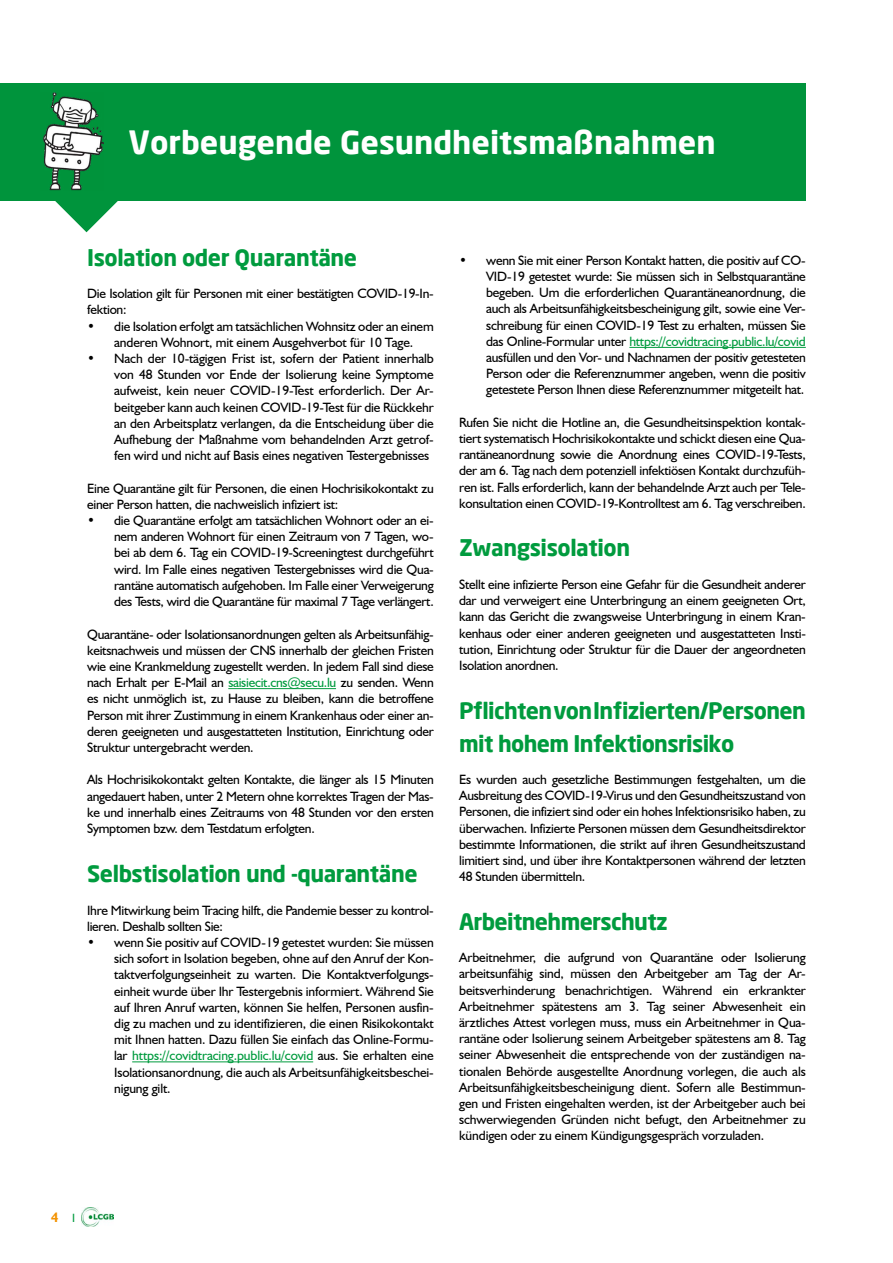
<style>
.page{position:relative;width:893px;height:1263px;background:#fff}
.page>*{position:absolute;margin:0;border:0;box-sizing:border-box;transform-origin:0 0}
.t1{font:700 31.5px "Neo Sans";color:#fff}
.t2{font:700 22.5px/33px "Neo Sans";letter-spacing:-.03em;color:#009b3e}
.t3{font:13.5px/16.2px "Humanist 521 BT";letter-spacing:-.02em;color:#000;text-align:justify}
.t4{font:700 13.5px "Humanist 521 BT";color:#f39200}
.s1{color:#009b3e}
.s2{font-weight:400;font-size:12px;color:#009b3e}
</style>
<div class="page">
<img style="left:81px;top:1208px;width:32px;height:18px">
<div style="left:0;top:84px;width:806px;height:117px;background:#00943c"></div>
<svg style="left:55px;top:190px;width:63px;height:42px"></svg>
<img style="left:43px;top:93px;width:61px;height:97px">
<hr style="left:228px;top:688px;width:108px;height:1px;background:#009b3e">
<hr style="left:132px;top:1061px;width:181px;height:1px;background:#009b3e">
<hr style="left:629px;top:347px;width:177px;height:1px;background:#009b3e">
<h1 class="t1" style="left:128px;top:122px;width:589px">Vorbeugende Gesundheitsmaßnahmen</h1>
<h2 class="t2" style="left:87px;top:240px;width:271px">Isolation oder Quarantäne</h2>
<p class="t3" style="left:87px;top:285px;width:348px">Die Isolation gilt für Personen mit einer bestätigten COVID-19-In&shy;fektion:</p>
<p class="t3" style="left:87px;top:318px;width:348px;text-align:center">• die Isolation erfolgt am tatsächlichen Wohnsitz oder an einem anderen Wohnort, mit einem Ausgehverbot für 10 Tage.</p>
<p class="t3" style="left:114px;top:350px;width:321px;text-indent:-27px">• Nach der 10-tägigen Frist ist, sofern der Patient innerhalb von 48 Stunden vor Ende der Isolierung keine Symptome aufweist, kein neuer COVID-19-Test erforderlich. Der Ar&shy;beitgeber kann auch keinen COVID-19-Test für die Rückkehr an den Arbeitsplatz verlangen, da die Entscheidung über die Aufhebung der Maßnahme vom behandelnden Arzt getrof&shy;fen wird und nicht auf Basis eines negativen Testergebnisses</p>
<p class="t3" style="left:87px;top:480px;width:348px">Eine Quarantäne gilt für Personen, die einen Hochrisikokontakt zu einer Person hatten, die nachweislich infiziert ist:</p>
<p class="t3" style="left:114px;top:512px;width:321px;text-indent:-27px">• die Quarantäne erfolgt am tatsächlichen Wohnort oder an ei&shy;nem anderen Wohnort für einen Zeitraum von 7 Tagen, wo&shy;bei ab dem 6. Tag ein COVID-19-Screeningtest durchgeführt wird. Im Falle eines negativen Testergebnisses wird die Qua&shy;rantäne automatisch aufgehoben. Im Falle einer Verweigerung des Tests, wird die Quarantäne für maximal 7 Tage verlängert.</p>
<p class="t3" style="left:87px;top:625px;width:348px">Quarantäne- oder Isolationsanordnungen gelten als Arbeitsunfähig&shy;keitsnachweis und müssen der CNS innerhalb der gleichen Fristen wie eine Krankmeldung zugestellt werden. In jedem Fall sind diese nach Erhalt per E-Mail an <span class="s1">saisiecit.cns@secu.lu</span> zu senden. Wenn es nicht unmöglich ist, zu Hause zu bleiben, kann die betroffene Person mit ihrer Zustimmung in einem Krankenhaus oder einer an&shy;deren geeigneten und ausgestatteten Institution, Einrichtung oder Struktur untergebracht werden.</p>
<p class="t3" style="left:87px;top:771px;width:348px">Als Hochrisikokontakt gelten Kontakte, die länger als 15 Minuten angedauert haben, unter 2 Metern ohne korrektes Tragen der Mas&shy;ke und innerhalb eines Zeitraums von 48 Stunden vor den ersten Symptomen bzw. dem Testdatum erfolgten.</p>
<h2 class="t2" style="left:87px;top:857px;width:332px">Selbstisolation und -quarantäne</h2>
<p class="t3" style="left:87px;top:901px;width:348px">Ihre Mitwirkung beim Tracing hilft, die Pandemie besser zu kontrol&shy;lieren. Deshalb sollten Sie:</p>
<p class="t3" style="left:114px;top:934px;width:321px;text-indent:-27px">• wenn Sie positiv auf COVID-19 getestet wurden: Sie müssen sich sofort in Isolation begeben, ohne auf den Anruf der Kon&shy;taktverfolgungseinheit zu warten. Die Kontaktverfolgungs&shy;einheit wurde über Ihr Testergebnis informiert. Während Sie auf Ihren Anruf warten, können Sie helfen, Personen ausfin&shy;dig zu machen und zu identifizieren, die einen Risikokontakt mit Ihnen hatten. Dazu füllen Sie einfach das Online-Formu&shy;lar <span class="s1">https://covidtracing.public.lu/covid</span> aus. Sie erhalten eine Isolationsanordnung, die auch als Arbeitsunfähigkeitsbeschei&shy;nigung gilt.</p>
<p class="t3" style="left:486px;top:252px;width:321px;text-indent:-27px">• wenn Sie mit einer Person Kontakt hatten, die positiv auf CO-VID-19 getestet wurde: Sie müssen sich in Selbstquarantäne begeben. Um die erforderlichen Quarantäneanordnung, die auch als Arbeitsunfähigkeitsbescheinigung gilt, sowie eine Ver&shy;schreibung für einen COVID-19 Test zu erhalten, müssen Sie das Online-Formular unter <span class="s1">https://covidtracing.public.lu/covid </span>ausfüllen und den Vor- und Nachnamen der positiv getesteten Person oder die Referenznummer angeben, wenn die positiv getestete Person Ihnen diese Referenznummer mitgeteilt hat.</p>
<p class="t3" style="left:459px;top:414px;width:348px">Rufen Sie nicht die Hotline an, die Gesundheitsinspektion kontak&shy;tiert systematisch Hochrisikokontakte und schickt diesen eine Qua&shy;rantäneanordnung sowie die Anordnung eines COVID-19-Tests, der am 6. Tag nach dem potenziell infektiösen Kontakt durchzufüh&shy;ren ist. Falls erforderlich, kann der behandelnde Arzt auch per Tele&shy;konsultation einen COVID-19-Kontrolltest am 6. Tag verschreiben.</p>
<h2 class="t2" style="left:459px;top:531px;width:172px">Zwangsisolation</h2>
<p class="t3" style="left:459px;top:576px;width:348px">Stellt eine infizierte Person eine Gefahr für die Gesundheit anderer dar und verweigert eine Unterbringung an einem geeigneten Ort, kann das Gericht die zwangsweise Unterbringung in einem Kran&shy;kenhaus oder einer anderen geeigneten und ausgestatteten Insti&shy;tution, Einrichtung oder Struktur für die Dauer der angeordneten Isolation anordnen.</p>
<h2 class="t2" style="left:459px;top:693px;width:348px">Pflichten von Infizierten/Personen mit hohem Infektionsrisiko</h2>
<p class="t3" style="left:459px;top:771px;width:348px">Es wurden auch gesetzliche Bestimmungen festgehalten, um die Ausbreitung des COVID-19-Virus und den Gesundheitszustand von Personen, die infiziert sind oder ein hohes Infektionsrisiko haben, zu überwachen. Infizierte Personen müssen dem Gesundheitsdirektor bestimmte Informationen, die strikt auf ihren Gesundheitszustand limitiert sind, und über ihre Kontaktpersonen während der letzten 48 Stunden übermitteln.</p>
<h2 class="t2" style="left:459px;top:904px;width:210px">Arbeitnehmerschutz</h2>
<p class="t3" style="left:459px;top:949px;width:348px">Arbeitnehmer, die aufgrund von Quarantäne oder Isolierung arbeitsunfähig sind, müssen den Arbeitgeber am Tag der Ar&shy;beitsverhinderung benachrichtigen. Während ein erkrankter Arbeitnehmer spätestens am 3. Tag seiner Abwesenheit ein ärztliches Attest vorlegen muss, muss ein Arbeitnehmer in Qua&shy;rantäne oder Isolierung seinem Arbeitgeber spätestens am 8. Tag seiner Abwesenheit die entsprechende von der zuständigen na&shy;tionalen Behörde ausgestellte Anordnung vorlegen, die auch als Arbeitsunfähigkeitsbescheinigung dient. Sofern alle Bestimmun&shy;gen und Fristen eingehalten werden, ist der Arbeitgeber auch bei schwerwiegenden Gründen nicht befugt, den Arbeitnehmer zu kündigen oder zu einem Kündigungsgespräch vorzuladen.</p>
<p class="t4" style="left:51px;top:1209px;width:26px">4 <span class="s2">I</span></p>
</div>
